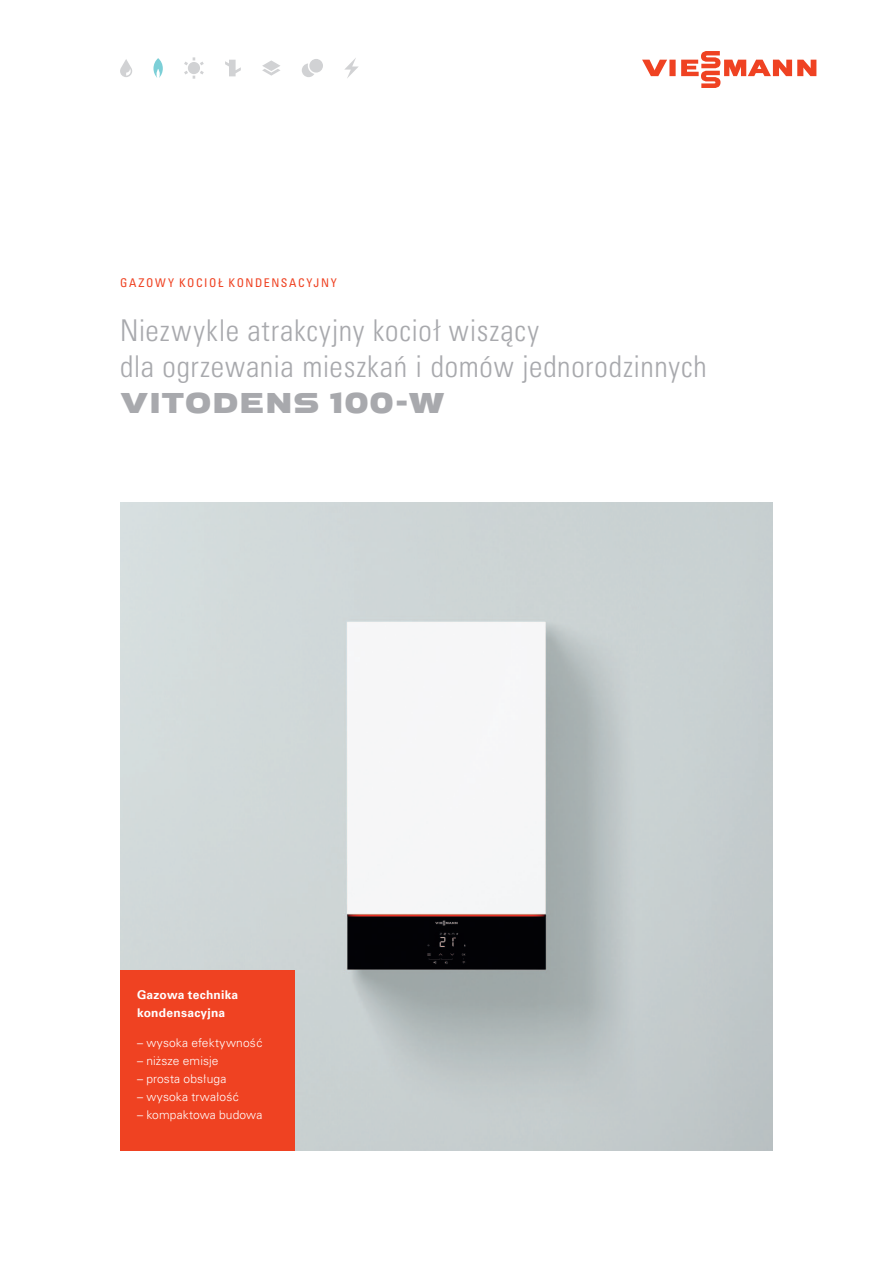
<style>
.page{position:relative;width:893px;height:1263px;background:#fff}
.page>*{position:absolute;margin:0;border:0;box-sizing:border-box;transform-origin:0 0}
.Titel{font:30px "Univers LTCYR 47 Light Cond";letter-spacing:.025em;color:#a8a9ad}
.Titel_Viessmann_Schr{font:700 30px "Viessmann";letter-spacing:.01em;color:#a8a9ad}
.Copy___Univers_Light{font:300 12px "Univers LTCYR 45";letter-spacing:.01em;color:#fff}
.Infobox_Headline{font:700 12px/18px "Univers LTCYR 65";letter-spacing:.02em;color:#fff}
.Topic{font:condensed 12px "Univers LTCYR 57";letter-spacing:.13em;color:#ef4222}
</style>
<div class="page">
<svg style="left:642px;top:51px;width:174px;height:37px"></svg>
<svg style="left:302px;top:59px;width:21px;height:18px"></svg>
<svg style="left:344px;top:58px;width:15px;height:20px"></svg>
<svg style="left:184px;top:57px;width:20px;height:22px"></svg>
<svg style="left:225px;top:60px;width:16px;height:16px"></svg>
<svg style="left:262px;top:60px;width:18px;height:16px"></svg>
<svg style="left:153px;top:58px;width:10px;height:20px"></svg>
<svg style="left:120px;top:59px;width:12px;height:18px"></svg>
<img style="left:120px;top:503px;width:653px;height:648px">
<div style="left:120px;top:971px;width:174px;height:180px;background:#ef4222"></div>
<p class="Topic" style="left:120px;top:275px;width:218px">GAZOWY KOCIOŁ KONDENSACYJNY</p>
<p class="Titel" style="left:120px;top:310px;width:420px">Niezwykle atrakcyjny kocioł wiszący</p>
<p class="Titel" style="left:120px;top:346px;width:588px">dla ogrzewania mieszkań i domów jednorodzinnych</p>
<p class="Titel_Viessmann_Schr" style="left:120px;top:382px;width:326px">VITODENS 100-W</p>
<p class="Infobox_Headline" style="left:137px;top:985px;width:103px">Gazowa technika kondensacyjna</p>
<p class="Copy___Univers_Light" style="left:137px;top:1034px;width:127px">– wysoka efektywność</p>
<p class="Copy___Univers_Light" style="left:137px;top:1052px;width:83px">– niższe emisje</p>
<p class="Copy___Univers_Light" style="left:137px;top:1070px;width:91px">– prosta obsługa</p>
<p class="Copy___Univers_Light" style="left:137px;top:1088px;width:103px">– wysoka trwałość</p>
<p class="Copy___Univers_Light" style="left:137px;top:1106px;width:127px">– kompaktowa budowa</p>
</div>
